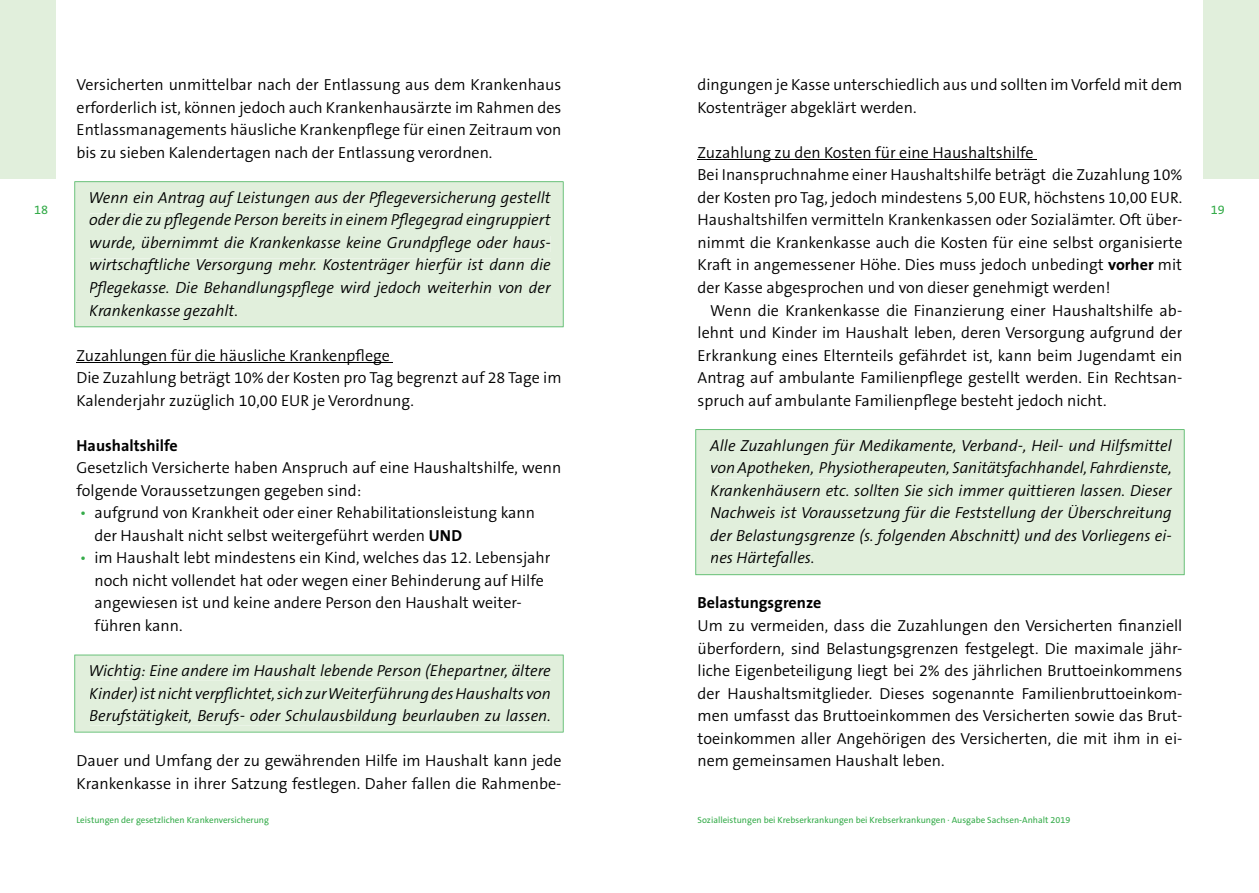
<style>
.page{position:relative;width:1259px;height:893px;background:#fff}
.page>*{position:absolute;margin:0;border:0;box-sizing:border-box;transform-origin:0 0}
.t1{font:300 16.05px/22.5px "The Sans B4";color:#000}
.t2{font:italic 300 16.05px/22.5px "The Sans B4";color:#000;text-align:justify}
.t3{font:700 16.05px "The Sans B7";color:#000}
.t4{font:12.75px "The Sans B5 Plain";color:#34ab49}
.t5{font:9px "The Sans B5 Plain";color:#34ab49}
.s1{color:#34ab49}
.s2{font-family:"The Sans B7";font-weight:700}
</style>
<div class="page">
<div style="left:0;top:0;width:55px;height:179px;background:#e1efdc"></div>
<div style="left:1203px;top:0;width:56px;height:179px;background:#e1efdc"></div>
<hr style="left:77px;top:362px;width:316px;height:1px;background:#000">
<div style="left:74px;top:181px;width:489px;height:146px;background:#e1efdc"></div>
<div style="left:74px;top:655px;width:489px;height:77px;background:#e1efdc"></div>
<hr style="left:697px;top:159px;width:340px;height:1px;background:#000">
<div style="left:695px;top:429px;width:489px;height:146px;background:#e1efdc"></div>
<p class="t4" style="left:34px;top:203px;width:16px">18</p>
<p class="t1" style="left:77px;top:74px;width:486px;text-align:justify">Versicherten unmittelbar nach der Entlassung aus dem Krankenhaus erforderlich ist, können jedoch auch Krankenhausärzte im Rahmen des Entlassmanagements häusliche Krankenpflege für einen Zeitraum von bis zu sieben Kalendertagen nach der Entlassung verordnen.</p>
<p class="t2" style="left:89px;top:187px;width:464px">Wenn ein Antrag auf Leistungen aus der Pflegeversicherung gestellt oder die zu pflegende Person bereits in einem Pflegegrad eingruppiert wurde, übernimmt die Krankenkasse keine Grundpflege oder haus&shy;wirtschaftliche Versorgung mehr. Kostenträger hierfür ist dann die Pflegekasse. Die Behandlungspflege wird jedoch weiterhin von der Krankenkasse gezahlt.</p>
<p class="t1" style="left:77px;top:344px;width:486px">Zuzahlungen für die häusliche Krankenpflege<br>Die Zuzahlung beträgt 10% der Kosten pro Tag begrenzt auf 28 Tage im<br>Kalenderjahr zuzüglich 10,00 EUR je Verordnung.</p>
<p class="t3" style="left:77px;top:437px;width:103px">Haushaltshilfe</p>
<p class="t1" style="left:77px;top:457px;width:486px">Gesetzlich Versicherte haben Anspruch auf eine Haushaltshilfe, wenn folgende Voraussetzungen gegeben sind:</p>
<p class="t1" style="left:94px;top:502px;width:442px;text-indent:-15px"><span class="s1">•</span> aufgrund von Krankheit oder einer Rehabilitationsleistung kann der Haushalt nicht selbst weitergeführt werden <span class="s2">UND</span></p>
<p class="t1" style="left:94px;top:547px;width:458px;text-indent:-15px"><span class="s1">•</span> im Haushalt lebt mindestens ein Kind, welches das 12. Lebensjahr noch nicht vollendet hat oder wegen einer Behinderung auf Hilfe angewiesen ist und keine andere Person den Haushalt weiter&shy;führen kann.</p>
<p class="t2" style="left:89px;top:660px;width:464px">Wichtig: Eine andere im Haushalt lebende Person (Ehepartner, ältere Kinder) ist nicht verpflichtet, sich zur Weiterführung des Haushalts von Berufstätigkeit, Berufs- oder Schulausbildung beurlauben zu lassen.</p>
<p class="t1" style="left:77px;top:750px;width:486px">Dauer und Umfang der zu gewährenden Hilfe im Haushalt kann jede<br>Krankenkasse in ihrer Satzung festlegen. Daher fallen die Rahmenbe-</p>
<p class="t1" style="left:697px;top:74px;width:486px">dingungen je Kasse unterschiedlich aus und sollten im Vorfeld mit dem<br>Kostenträger abgeklärt werden.</p>
<p class="t1" style="left:697px;top:142px;width:486px">Zuzahlung zu den Kosten für eine Haushaltshilfe<br>Bei Inanspruchnahme einer Haushaltshilfe beträgt die Zuzahlung 10% der Kosten pro Tag, jedoch mindestens 5,00 EUR, höchstens 10,00 EUR.<br>Haushaltshilfen vermitteln Krankenkassen oder Sozialämter. Oft über&shy;nimmt die Krankenkasse auch die Kosten für eine selbst organisierte Kraft in angemessener Höhe. Dies muss jedoch unbedingt <span class="s2">vorher</span> mit der Kasse abgesprochen und von dieser genehmigt werden!</p>
<p class="t1" style="left:697px;top:299px;width:486px;text-align:justify;text-indent:13px">Wenn die Krankenkasse die Finanzierung einer Haushaltshilfe ab&shy;lehnt und Kinder im Haushalt leben, deren Versorgung aufgrund der Erkrankung eines Elternteils gefährdet ist, kann beim Jugendamt ein Antrag auf ambulante Familienpflege gestellt werden. Ein Rechtsan&shy;spruch auf ambulante Familienpflege besteht jedoch nicht.</p>
<p class="t2" style="left:710px;top:435px;width:463px">Alle Zuzahlungen für Medikamente, Verband-, Heil- und Hilfsmittel von Apotheken, Physiotherapeuten, Sanitätsfachhandel, Fahrdienste, Krankenhäusern etc. sollten Sie sich immer quittieren lassen. Dieser Nachweis ist Voraussetzung für die Feststellung der Überschreitung der Belastungsgrenze (s. folgenden Abschnitt) und des Vorliegens ei&shy;nes Härtefalles.</p>
<p class="t3" style="left:697px;top:594px;width:125px">Belastungsgrenze</p>
<p class="t1" style="left:697px;top:615px;width:486px;text-align:justify">Um zu vermeiden, dass die Zuzahlungen den Versicherten finanziell überfordern, sind Belastungsgrenzen festgelegt. Die maximale jähr&shy;liche Eigenbeteiligung liegt bei 2% des jährlichen Bruttoeinkommens der Haushaltsmitglieder. Dieses sogenannte Familienbruttoeinkom&shy;men umfasst das Bruttoeinkommen des Versicherten sowie das Brut&shy;toeinkommen aller Angehörigen des Versicherten, die mit ihm in ei&shy;nem gemeinsamen Haushalt leben.</p>
<p class="t5" style="left:77px;top:815px;width:194px">Leistungen der gesetzlichen Krankenversicherung</p>
<p class="t5" style="left:697px;top:815px;width:374px">Sozialleistungen bei Krebserkrankungen bei Krebserkrankungen · Ausgabe Sachsen-Anhalt 2019</p>
<p class="t4" style="left:1210px;top:203px;width:16px">19</p>
</div>
